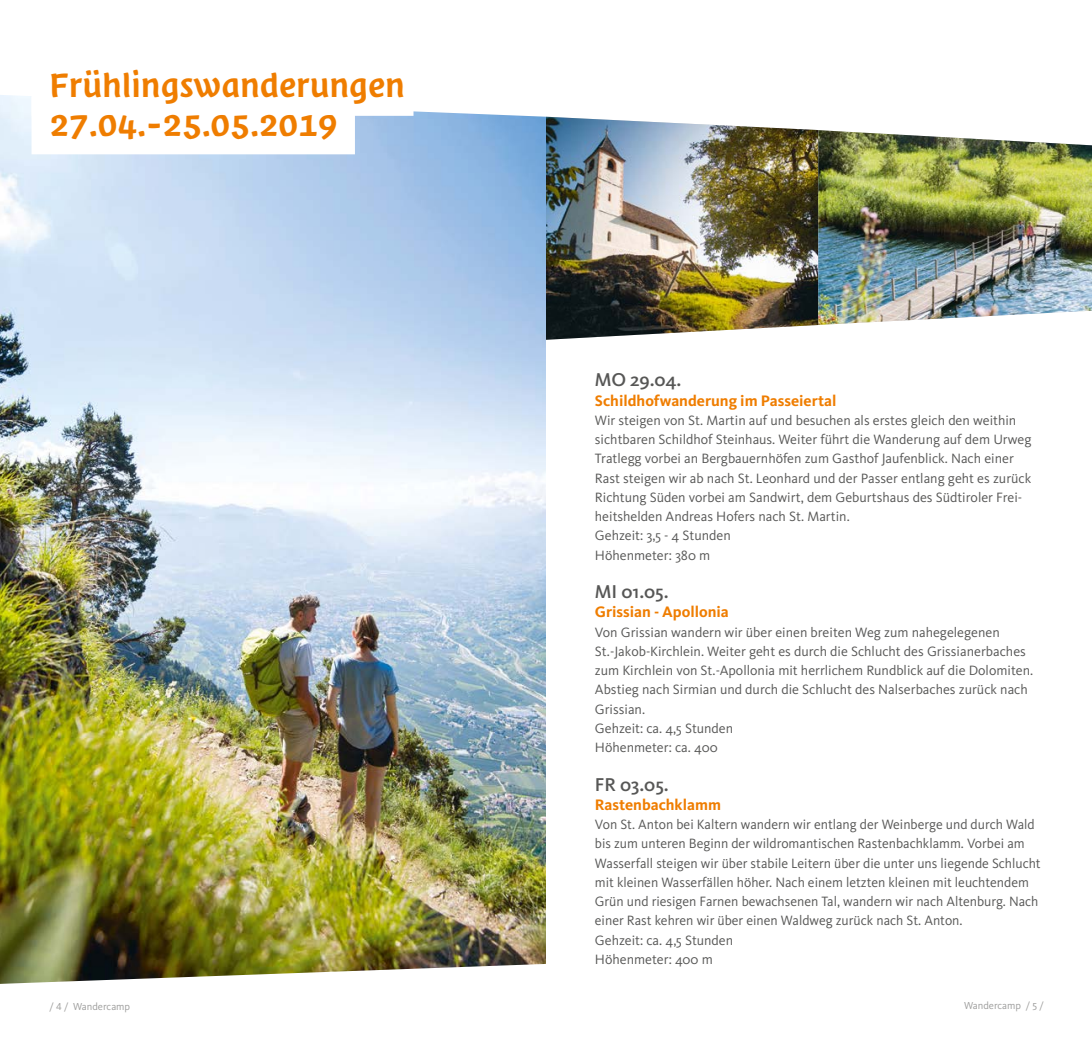
<style>
.page{position:relative;width:1092px;height:1042px;background:#fff}
.page>*{position:absolute;margin:0;border:0;box-sizing:border-box;transform-origin:0 0}
.t1{font:38.5px/38.5px "Suedtirol";letter-spacing:-.02em;color:#ef7d00}
.t2{font:500 19.25px "Kievit";color:#575756}
.t3{font:700 15.75px "Kievit";color:#ef7d00}
.t4{font:14px/19.2px "Kievit";color:#575756}
.t5{font:10.5px "Kievit";color:#9d9d9c}
.s1{font-family:"Kievit Regular SC"}
</style>
<div class="page">
<img style="left:0;top:95px;width:546px;height:889px">
<div style="left:32px;top:58px;width:381px;height:58px;background:#fff"></div>
<div style="left:32px;top:97px;width:323px;height:57px;background:#fff"></div>
<img style="left:546px;top:117px;width:272px;height:223px">
<img style="left:818px;top:130px;width:273px;height:195px">
<h1 class="t1" style="left:49px;top:66px;width:358px">Frühlingswanderungen<br>27.04.-25.05.2019</h1>
<h2 class="t2" style="left:595px;top:368px;width:88px">MO 29.04.</h2>
<p class="t3" style="left:595px;top:391px;width:243px">Schildhofwanderung im Passeiertal</p>
<p class="t4" style="left:595px;top:411px;width:438px">Wir steigen von St. Martin auf und besuchen als erstes gleich den weithin sichtbaren Schildhof Steinhaus. Weiter führt die Wanderung auf dem Urweg Tratlegg vorbei an Bergbauernhöfen zum Gasthof Jaufenblick. Nach einer Rast steigen wir ab nach St. Leonhard und der Passer entlang geht es zurück Richtung Süden vorbei am Sandwirt, dem Geburtshaus des Südtiroler Frei&shy;heitshelden Andreas Hofers nach St. Martin.<br>Gehzeit: 3,5 - 4 Stunden<br>Höhenmeter: 380 m</p>
<h2 class="t2" style="left:595px;top:580px;width:75px">MI 01.05.</h2>
<p class="t3" style="left:595px;top:602px;width:135px">Grissian - Apollonia</p>
<p class="t4" style="left:595px;top:622px;width:440px">Von Grissian wandern wir über einen breiten Weg zum nahegelegenen St.-Jakob-Kirchlein. Weiter geht es durch die Schlucht des Grissianerbaches zum Kirchlein von St.-Apollonia mit herrlichem Rundblick auf die Dolomiten.<br>Abstieg nach Sirmian und durch die Schlucht des Nalserbaches zurück nach Grissian.<br>Gehzeit: ca. 4,5 Stunden<br>Höhenmeter: ca. 400</p>
<h2 class="t2" style="left:595px;top:772px;width:75px">FR 03.05.</h2>
<p class="t3" style="left:595px;top:795px;width:127px">Rastenbachklamm</p>
<p class="t4" style="left:595px;top:815px;width:447px">Von St. Anton bei Kaltern wandern wir entlang der Weinberge und durch Wald bis zum unteren Beginn der wildromantischen Rastenbachklamm. Vorbei am Wasserfall steigen wir über stabile Leitern über die unter uns liegende Schlucht mit kleinen Wasserfällen höher. Nach einem letzten kleinen mit leuchtendem Grün und riesigen Farnen bewachsenen Tal, wandern wir nach Altenburg. Nach einer Rast kehren wir über einen Waldweg zurück nach St. Anton.<br>Gehzeit: ca. 4,5 Stunden<br>Höhenmeter: 400 m</p>
<p class="t5" style="left:50px;top:1001px;width:82px"><span class="s1">/ 4 /</span> Wandercamp</p>
<p class="t5" style="left:963px;top:1000px;width:81px">Wandercamp <span class="s1">/ 5 /</span></p>
</div>
